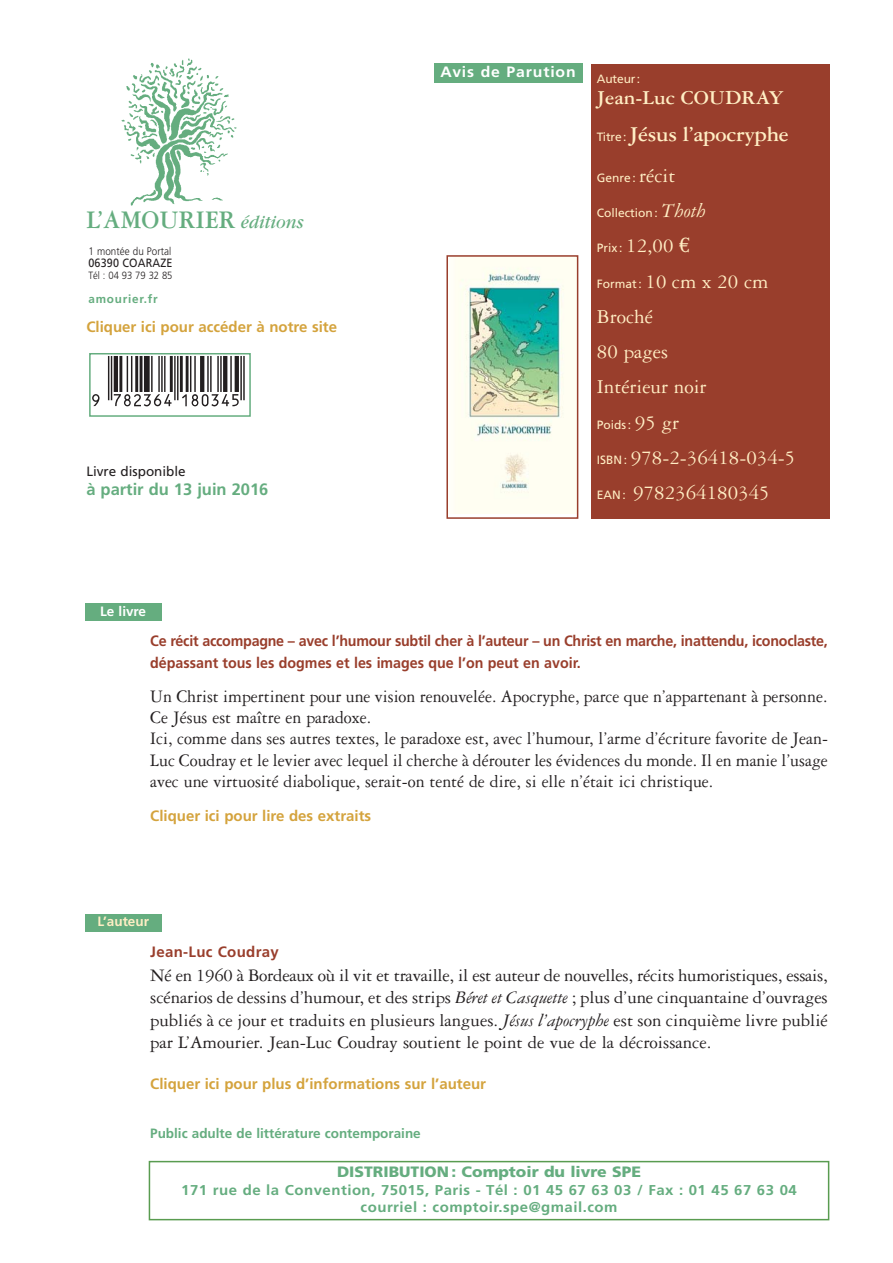
<style>
.page{position:relative;width:893px;height:1263px;background:#fff}
.page>*{position:absolute;margin:0;border:0;box-sizing:border-box;transform-origin:0 0}
.t1{font:54px "Ean P36 Lfz";color:#231f20}
.t2{font:700 27px "Garamond Three";color:#65ad7f;scale:.92 1}
.t3{font:700 22.5px "Garamond Three";letter-spacing:-.01em;color:#ffeec4}
.t4{font:21px/35.2px "Garamond Three";color:#ffeec4}
.t5{font:700 21px "Garamond Three";color:#ffeec4}
.t6{font:18.75px/21.3px "Garamond Three";color:#231f20;scale:.95 1}
.t7{font:18.75px/22.5px "Garamond Three";color:#231f20;text-align:justify}
.t8{font:700 16.5px "Frutiger";color:#65ad7f}
.t9{font:700 15px/21.3px "Frutiger";letter-spacing:-.015em;color:#993e2c;scale:.95 1}
.t10{font:700 15px "Frutiger";color:#d4a33d}
.t11{font:900 15px "Frutiger";color:#65ad7f;scale:1.05 1}
.t12{font:700 15px "Frutiger";letter-spacing:.02em;color:#993e2c}
.t13{font:700 15px "Frutiger";letter-spacing:.055em;color:#fff;scale:1.05 1}
.t14{font:700 14.25px/17.1px "Frutiger";letter-spacing:.035em;color:#65ad7f;text-align:center;scale:1.05 1}
.t15{font:700 13.5px "Frutiger";color:#65ad7f}
.t16{font:13.5px "Frutiger";color:#231f20}
.t17{font:700 13.5px "Frutiger";color:#ffeec4}
.t18{font:700 13.5px "Frutiger";color:#fff}
.t19{font:12px "Frutiger";color:#ffeec4}
.t20{font:12px "Frutiger";letter-spacing:.01em;color:#231f20;scale:.9 1}
.t21{font:700 11.7px "Frutiger";letter-spacing:.065em;color:#65ad7f}
.t22{font:300 10.95px "Frutiger";letter-spacing:.005em;color:#231f20;scale:.9 1}
.t23{font:300 10.5px "Frutiger";color:#231f20;scale:.9 1}
.s1{font-family:"Garamond";font-weight:400;font-style:italic;font-size:19.5px}
.s2{font-family:"Frutiger";font-weight:400;font-size:12px}
.s3{font-family:"Garamond Three";font-size:21px}
.s4{font-family:"Garamond Three";font-style:italic;font-size:21px}
.s5{font-family:"Euro Serif";font-size:21px}
.s6{font-family:"Frutiger";font-size:12px}
.s7{font-style:italic}
</style>
<div class="page">
<div style="left:591px;top:64px;width:238px;height:455px;background:#993e2c"></div>
<img style="left:121px;top:58px;width:116px;height:148px">
<div style="left:433px;top:64px;width:149px;height:19px;background:#65ad7f"></div>
<img style="left:454px;top:258px;width:121px;height:255px">
<div style="left:446px;top:255px;width:132px;height:264px;border:2px solid #993e2c"></div>
<div style="left:85px;top:604px;width:76px;height:17px;background:#65ad7f"></div>
<div style="left:85px;top:914px;width:76px;height:17px;background:#65ad7f"></div>
<div style="left:149px;top:1161px;width:680px;height:59px;border:2px solid #599c50"></div>
<div style="left:89px;top:353px;width:162px;height:64px;border:2px solid #65ad7f"></div>
<h2 class="t2" style="left:86px;top:210px;width:237px">L’AMOURIER <span class="s1">éditions</span></h2>
<p class="t22" style="left:88px;top:246px;width:93px">1 montée du Portal</p>
<p class="t20" style="left:88px;top:258px;width:95px">06390 COARAZE</p>
<p class="t23" style="left:88px;top:271px;width:95px">Tél : 04 93 79 32 85</p>
<p class="t21" style="left:88px;top:294px;width:71px">amourier.fr</p>
<p class="t10" style="left:86px;top:320px;width:252px">Cliquer ici pour accéder à notre site</p>
<h1 class="t1" style="left:92px;top:356px;width:154px">-:HSMDQE=V]UXYZ:</h1>
<p class="t16" style="left:86px;top:466px;width:101px">Livre disponible</p>
<p class="t8" style="left:86px;top:483px;width:184px">à partir du 13 juin 2016</p>
<p class="t18" style="left:100px;top:606px;width:47px">Le livre</p>
<p class="t13" style="left:440px;top:66px;width:130px">Avis de Parution</p>
<p class="t19" style="left:597px;top:74px;width:45px">Auteur:</p>
<p class="t5" style="left:597px;top:90px;width:188px">Jean-Luc COUDRAY</p>
<p class="t3" style="left:597px;top:127px;width:193px"><span class="s2">Titre:</span> Jésus l’apocryphe</p>
<p class="t19" style="left:597px;top:173px;width:80px">Genre : <span class="s3">récit</span></p>
<p class="t19" style="left:597px;top:208px;width:110px">Collection : <span class="s4">Thoth</span></p>
<p class="t19" style="left:597px;top:243px;width:94px">Prix : <span class="s3">12,00</span> <span class="s5">€</span></p>
<p class="t4" style="left:597px;top:266px;width:173px"><span class="s6">Format :</span> 10 cm x 20 cm<br>Broché<br>80 pages<br>Intérieur noir</p>
<p class="t19" style="left:597px;top:420px;width:84px">Poids : <span class="s3">95 gr</span></p>
<p class="t4" style="left:597px;top:442px;width:200px"><span class="s6">ISBN :</span> 978-2-36418-034-5<br><span class="s6">EAN :</span> 9782364180345</p>
<p class="t9" style="left:150px;top:632px;width:714px">Ce récit accompagne – avec l’humour subtil cher à l’auteur – un Christ en marche, inattendu, iconoclaste, dépassant tous les dogmes et les images que l’on peut en avoir.</p>
<p class="t6" style="left:150px;top:687px;width:715px">Un Christ impertinent pour une vision renouvelée. Apocryphe, parce que n’appartenant à personne.<br>Ce Jésus est maître en paradoxe.<br>Ici, comme dans ses autres textes, le paradoxe est, avec l’humour, l’arme d’écriture favorite de Jean-Luc Coudray et le levier avec lequel il cherche à dérouter les évidences du monde. Il en manie l’usage avec une virtuosité diabolique, serait-on tenté de dire, si elle n’était ici christique.</p>
<p class="t10" style="left:150px;top:809px;width:222px">Cliquer ici pour lire des extraits</p>
<p class="t17" style="left:97px;top:916px;width:53px">L’auteur</p>
<p class="t12" style="left:150px;top:946px;width:130px">Jean-Luc Coudray</p>
<p class="t7" style="left:150px;top:965px;width:679px">Né en 1960 à Bordeaux où il vit et travaille, il est auteur de nouvelles, récits humoristiques, essais, scénarios de dessins d’humour, et des strips <span class="s7">Béret et Casquette</span> ; plus d’une cinquantaine d’ouvrages publiés à ce jour et traduits en plusieurs langues. <span class="s7">Jésus l’apocryphe</span> est son cinquième livre publié par L’Amourier. Jean-Luc Coudray soutient le point de vue de la décroissance.</p>
<p class="t10" style="left:150px;top:1077px;width:337px">Cliquer ici pour plus d’informations sur l’auteur</p>
<p class="t15" style="left:150px;top:1128px;width:272px">Public adulte de littérature contemporaine</p>
<p class="t11" style="left:337px;top:1166px;width:291px">DISTRIBUTION : Comptoir du livre SPE</p>
<p class="t14" style="left:181px;top:1183px;width:587px">171 rue de la Convention, 75015, Paris - Tél : 01 45 67 63 03 / Fax : 01 45 67 63 04 courriel : comptoir.spe@gmail.com</p>
</div>
